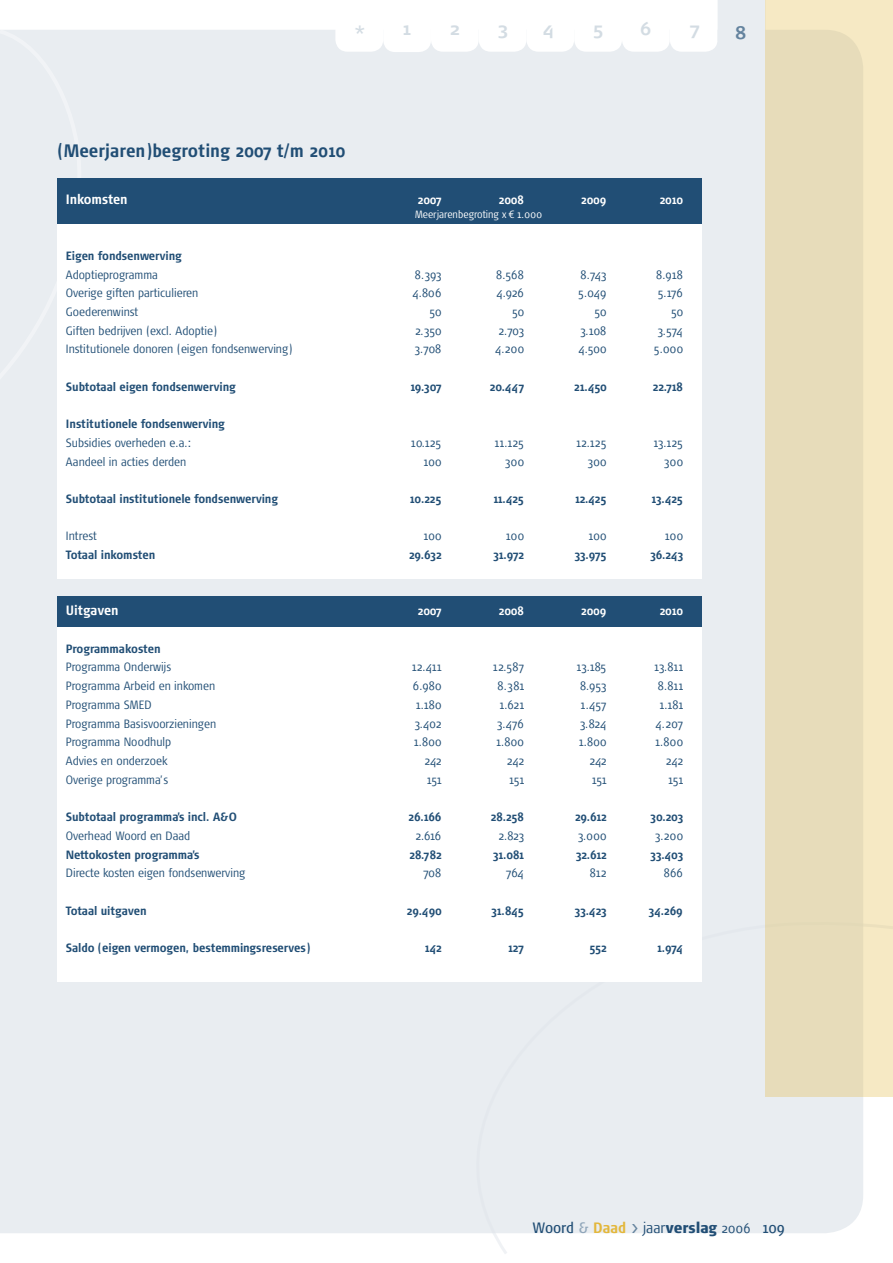
<style>
.page{position:relative;width:893px;height:1263px;background:#fff}
.page>*{position:absolute;margin:0;border:0;box-sizing:border-box;transform-origin:0 0}
.t1{font:700 18px "Signa Cond";letter-spacing:.01em;color:#214e75}
.t2{font:700 18px "Signa Normal";color:#d3dce3}
.t3{font:700 18px "Signa Normal";color:#64839e}
.t4{font:15px "Signa Cond";letter-spacing:-.01em;color:#214e75}
.t5{font:700 13.5px "Signa Cond";color:#fff}
.t6{font:300 12px "Signa Cond";color:#214e75}
.t7{font:700 12px "Signa Cond";color:#214e75}
.t8{font:700 12px "Signa Cond";letter-spacing:.015em;color:#fff}
.t9{font:300 10.5px "Signa Cond";color:#fff}
.s1{color:#90a6ba}
.s2{font-weight:700;color:#e3b73b}
.s3{color:#64839e}
.s4{font-weight:300}
.s5{font-weight:900}
.s6{font-weight:300;font-size:13.5px}
</style>
<div class="page">
<div style="left:0;top:30px;width:765px;height:1203px;background:#e9edf1"></div>
<svg style="left:407px;top:918px;width:456px;height:336px;background:#eaeef2"></svg>
<div style="left:0;top:30px;width:85px;height:609px;background:#e9edf1"></div>
<svg style="left:335px;top:0;width:430px;height:52px"></svg>
<div style="left:765px;top:0;width:128px;height:1097px;background:linear-gradient(to right,#e3d8b7,#f3e6c2)"></div>
<div style="left:57px;top:626px;width:645px;height:355px;background:#fff"></div>
<div style="left:57px;top:220px;width:645px;height:358px;background:#fff"></div>
<div style="left:57px;top:596px;width:645px;height:31px;background:#214e75"></div>
<div style="left:57px;top:178px;width:645px;height:45px;background:#214e75"></div>
<h1 class="t2" style="left:354px;top:20px;width:58px">* 1</h1>
<h1 class="t2" style="left:449px;top:18px;width:11px">2</h1>
<h1 class="t2" style="left:498px;top:18px;width:11px">3</h1>
<h1 class="t2" style="left:543px;top:18px;width:12px">4</h1>
<h1 class="t2" style="left:593px;top:18px;width:12px">5</h1>
<h1 class="t2" style="left:641px;top:18px;width:13px">6</h1>
<h1 class="t2" style="left:690px;top:18px;width:11px">7</h1>
<h1 class="t3" style="left:735px;top:22px;width:13px">8</h1>
<h1 class="t1" style="left:57px;top:140px;width:289px">(Meerjaren)begroting 2007 t/m 2010</h1>
<p class="t5" style="left:66px;top:191px;width:63px">Inkomsten</p>
<p class="t8" style="left:417px;top:193px;width:25px">2007</p>
<p class="t8" style="left:499px;top:193px;width:27px">2008</p>
<p class="t8" style="left:581px;top:193px;width:27px">2009</p>
<p class="t8" style="left:659px;top:193px;width:25px">2010</p>
<p class="t9" style="left:415px;top:209px;width:128px">Meerjarenbegroting x € 1.000</p>
<p class="t7" style="left:66px;top:249px;width:117px">Eigen fondsenwerving</p>
<p class="t6" style="left:66px;top:268px;width:94px">Adoptieprogramma</p>
<p class="t6" style="left:415px;top:268px;width:28px">8.393</p>
<p class="t6" style="left:496px;top:268px;width:29px">8.568</p>
<p class="t6" style="left:580px;top:268px;width:28px">8.743</p>
<p class="t6" style="left:656px;top:268px;width:28px">8.918</p>
<p class="t6" style="left:66px;top:286px;width:134px">Overige giften particulieren</p>
<p class="t6" style="left:412px;top:286px;width:31px">4.806</p>
<p class="t6" style="left:496px;top:286px;width:29px">4.926</p>
<p class="t6" style="left:579px;top:286px;width:29px">5.049</p>
<p class="t6" style="left:658px;top:286px;width:26px">5.176</p>
<p class="t6" style="left:66px;top:305px;width:74px">Goederenwinst</p>
<p class="t6" style="left:430px;top:305px;width:13px">50</p>
<p class="t6" style="left:512px;top:305px;width:13px">50</p>
<p class="t6" style="left:595px;top:305px;width:13px">50</p>
<p class="t6" style="left:671px;top:305px;width:13px">50</p>
<p class="t6" style="left:66px;top:324px;width:153px">Giften bedrijven (excl. Adoptie)</p>
<p class="t6" style="left:415px;top:324px;width:28px">2.350</p>
<p class="t6" style="left:498px;top:324px;width:27px">2.703</p>
<p class="t6" style="left:580px;top:324px;width:28px">3.108</p>
<p class="t6" style="left:657px;top:324px;width:27px">3.574</p>
<p class="t6" style="left:66px;top:342px;width:228px">Institutionele donoren (eigen fondsenwerving)</p>
<p class="t6" style="left:415px;top:342px;width:28px">3.708</p>
<p class="t6" style="left:495px;top:342px;width:30px">4.200</p>
<p class="t6" style="left:578px;top:342px;width:29px">4.500</p>
<p class="t6" style="left:654px;top:342px;width:30px">5.000</p>
<p class="t7" style="left:66px;top:380px;width:171px">Subtotaal eigen fondsenwerving</p>
<p class="t7" style="left:411px;top:380px;width:32px">19.307</p>
<p class="t7" style="left:489px;top:380px;width:36px">20.447</p>
<p class="t7" style="left:574px;top:380px;width:34px">21.450</p>
<p class="t7" style="left:652px;top:380px;width:32px">22.718</p>
<p class="t7" style="left:66px;top:417px;width:160px">Institutionele fondsenwerving</p>
<p class="t6" style="left:66px;top:436px;width:127px">Subsidies overheden e.a.:</p>
<p class="t6" style="left:411px;top:436px;width:32px">10.125</p>
<p class="t6" style="left:495px;top:436px;width:31px">11.125</p>
<p class="t6" style="left:577px;top:436px;width:31px">12.125</p>
<p class="t6" style="left:654px;top:436px;width:31px">13.125</p>
<p class="t6" style="left:66px;top:455px;width:122px">Aandeel in acties derden</p>
<p class="t6" style="left:424px;top:455px;width:19px">100</p>
<p class="t6" style="left:505px;top:455px;width:21px">300</p>
<p class="t6" style="left:587px;top:455px;width:21px">300</p>
<p class="t6" style="left:664px;top:455px;width:21px">300</p>
<p class="t7" style="left:66px;top:492px;width:213px">Subtotaal institutionele fondsenwerving</p>
<p class="t7" style="left:410px;top:492px;width:33px">10.225</p>
<p class="t7" style="left:494px;top:492px;width:32px">11.425</p>
<p class="t7" style="left:575px;top:492px;width:33px">12.425</p>
<p class="t7" style="left:652px;top:492px;width:33px">13.425</p>
<p class="t6" style="left:66px;top:530px;width:33px">Intrest</p>
<p class="t6" style="left:424px;top:530px;width:19px">100</p>
<p class="t6" style="left:506px;top:530px;width:19px">100</p>
<p class="t6" style="left:589px;top:530px;width:19px">100</p>
<p class="t6" style="left:665px;top:530px;width:19px">100</p>
<p class="t7" style="left:66px;top:548px;width:91px">Totaal inkomsten</p>
<p class="t7" style="left:409px;top:548px;width:34px">29.632</p>
<p class="t7" style="left:493px;top:548px;width:32px">31.972</p>
<p class="t7" style="left:574px;top:548px;width:34px">33.975</p>
<p class="t7" style="left:650px;top:548px;width:34px">36.243</p>
<p class="t5" style="left:66px;top:603px;width:54px">Uitgaven</p>
<p class="t8" style="left:417px;top:604px;width:25px">2007</p>
<p class="t8" style="left:499px;top:604px;width:27px">2008</p>
<p class="t8" style="left:581px;top:604px;width:27px">2009</p>
<p class="t8" style="left:659px;top:604px;width:25px">2010</p>
<p class="t7" style="left:66px;top:642px;width:96px">Programmakosten</p>
<p class="t6" style="left:66px;top:661px;width:107px">Programma Onderwijs</p>
<p class="t6" style="left:412px;top:661px;width:31px">12.411</p>
<p class="t6" style="left:493px;top:661px;width:32px">12.587</p>
<p class="t6" style="left:577px;top:661px;width:31px">13.185</p>
<p class="t6" style="left:654px;top:661px;width:30px">13.811</p>
<p class="t6" style="left:66px;top:679px;width:151px">Programma Arbeid en inkomen</p>
<p class="t6" style="left:413px;top:679px;width:30px">6.980</p>
<p class="t6" style="left:498px;top:679px;width:28px">8.381</p>
<p class="t6" style="left:580px;top:679px;width:28px">8.953</p>
<p class="t6" style="left:658px;top:679px;width:27px">8.811</p>
<p class="t6" style="left:66px;top:698px;width:87px">Programma SMED</p>
<p class="t6" style="left:416px;top:698px;width:27px">1.180</p>
<p class="t6" style="left:500px;top:698px;width:26px">1.621</p>
<p class="t6" style="left:581px;top:698px;width:27px">1.457</p>
<p class="t6" style="left:660px;top:698px;width:25px">1.181</p>
<p class="t6" style="left:66px;top:717px;width:152px">Programma Basisvoorzieningen</p>
<p class="t6" style="left:414px;top:717px;width:28px">3.402</p>
<p class="t6" style="left:497px;top:717px;width:28px">3.476</p>
<p class="t6" style="left:580px;top:717px;width:28px">3.824</p>
<p class="t6" style="left:656px;top:717px;width:29px">4.207</p>
<p class="t6" style="left:66px;top:735px;width:107px">Programma Noodhulp</p>
<p class="t6" style="left:414px;top:735px;width:29px">1.800</p>
<p class="t6" style="left:497px;top:735px;width:29px">1.800</p>
<p class="t6" style="left:579px;top:735px;width:29px">1.800</p>
<p class="t6" style="left:656px;top:735px;width:29px">1.800</p>
<p class="t6" style="left:66px;top:754px;width:103px">Advies en onderzoek</p>
<p class="t6" style="left:424px;top:754px;width:19px">242</p>
<p class="t6" style="left:507px;top:754px;width:19px">242</p>
<p class="t6" style="left:589px;top:754px;width:19px">242</p>
<p class="t6" style="left:666px;top:754px;width:19px">242</p>
<p class="t6" style="left:66px;top:773px;width:104px">Overige programma’s</p>
<p class="t6" style="left:427px;top:773px;width:16px">151</p>
<p class="t6" style="left:510px;top:773px;width:16px">151</p>
<p class="t6" style="left:592px;top:773px;width:16px">151</p>
<p class="t6" style="left:669px;top:773px;width:16px">151</p>
<p class="t7" style="left:66px;top:810px;width:173px">Subtotaal programma’s incl. A&amp;O</p>
<p class="t7" style="left:408px;top:810px;width:35px">26.166</p>
<p class="t7" style="left:490px;top:810px;width:35px">28.258</p>
<p class="t7" style="left:575px;top:810px;width:33px">29.612</p>
<p class="t7" style="left:650px;top:810px;width:34px">30.203</p>
<p class="t6" style="left:66px;top:829px;width:126px">Overhead Woord en Daad</p>
<p class="t6" style="left:416px;top:829px;width:27px">2.616</p>
<p class="t6" style="left:498px;top:829px;width:27px">2.823</p>
<p class="t6" style="left:578px;top:829px;width:30px">3.000</p>
<p class="t6" style="left:655px;top:829px;width:29px">3.200</p>
<p class="t7" style="left:66px;top:847px;width:135px">Nettokosten programma’s</p>
<p class="t7" style="left:409px;top:847px;width:34px">28.782</p>
<p class="t7" style="left:493px;top:847px;width:33px">31.081</p>
<p class="t7" style="left:576px;top:847px;width:32px">32.612</p>
<p class="t7" style="left:650px;top:847px;width:34px">33.403</p>
<p class="t6" style="left:66px;top:866px;width:181px">Directe kosten eigen fondsenwerving</p>
<p class="t6" style="left:423px;top:866px;width:20px">708</p>
<p class="t6" style="left:506px;top:866px;width:19px">764</p>
<p class="t6" style="left:590px;top:866px;width:18px">812</p>
<p class="t6" style="left:664px;top:866px;width:20px">866</p>
<p class="t7" style="left:66px;top:904px;width:82px">Totaal uitgaven</p>
<p class="t7" style="left:406px;top:904px;width:36px">29.490</p>
<p class="t7" style="left:491px;top:904px;width:34px">31.845</p>
<p class="t7" style="left:575px;top:904px;width:33px">33.423</p>
<p class="t7" style="left:648px;top:904px;width:36px">34.269</p>
<p class="t7" style="left:66px;top:941px;width:246px">Saldo (eigen vermogen, bestemmingsreserves)</p>
<p class="t7" style="left:425px;top:941px;width:18px">142</p>
<p class="t7" style="left:508px;top:941px;width:17px">127</p>
<p class="t7" style="left:590px;top:941px;width:18px">552</p>
<p class="t7" style="left:657px;top:941px;width:27px">1.974</p>
<p class="t4" style="left:533px;top:1219px;width:254px">Woord <span class="s1">&amp;</span> <span class="s2">Daad</span> <span class="s3">&gt;</span> <span class="s4">jaar</span><span class="s5">verslag</span> <span class="s6">2006</span> 109</p>
</div>
